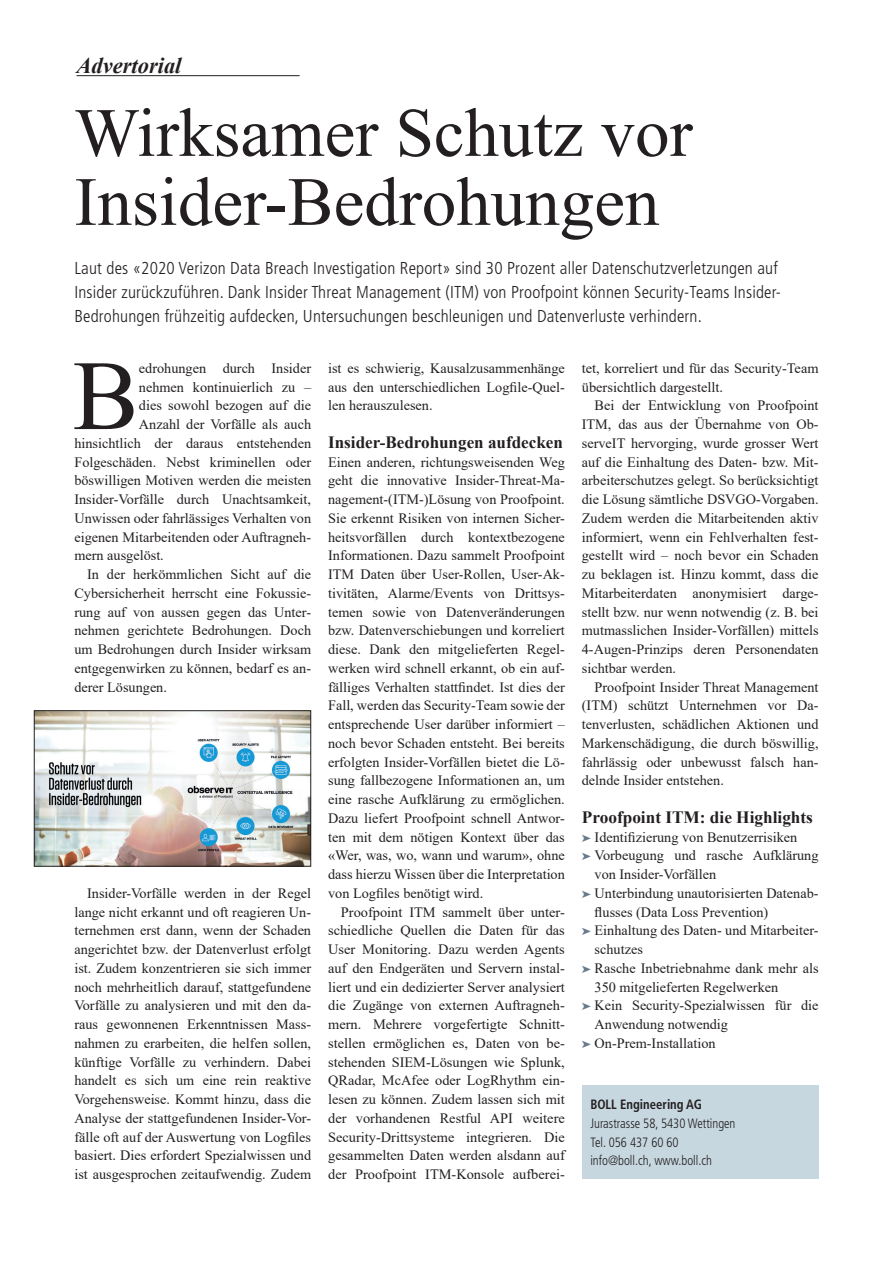
<style>
.page{position:relative;width:893px;height:1263px;background:#fff}
.page>*{position:absolute;margin:0;border:0;box-sizing:border-box;transform-origin:0 0}
.t1{font:99.15px "Times New Roman";color:#231f20}
.t2{font:69px/69px "Times New Roman";color:#231f20}
.t3{font:italic 700 22.5px "Times New Roman";color:#231f20}
.t4{font:300 condensed 17.25px/24px "Frutiger LT Std";letter-spacing:.01em;color:#231f20}
.t5{font:700 17.25px "Times New Roman";color:#231f20}
.t6{font:14.25px/18.8px "Times New Roman";color:#231f20;text-align:justify}
.t7{font:300 condensed 13.5px/18.8px "Frutiger LT Std";color:#231f20;scale:.94 1}
.t8{font:700 condensed 13.5px "Frutiger LT Std";color:#231f20;scale:.94 1}
.s1{color:#667a8c}
</style>
<div class="page">
<hr style="left:77px;top:75px;width:223px;height:1px;background:#231f20">
<div style="left:582px;top:1085px;width:237px;height:94px;background:#c7d7e0"></div>
<img style="left:36px;top:712px;width:273px;height:153px">
<div style="left:34px;top:710px;width:277px;height:157px;border:1px solid #231f20"></div>
<h3 class="t3" style="left:77px;top:50px;width:107px">Advertorial</h3>
<h2 class="t2" style="left:74px;top:96px;width:620px">Wirksamer Schutz vor<br>Insider-Bedrohungen</h2>
<p class="t4" style="left:74px;top:257px;width:708px">Laut des «2020 Verizon Data Breach Investigation Report» sind 30 Prozent aller Datenschutzverletzungen auf<br>Insider zurückzuführen. Dank Insider Threat Management (ITM) von Proofpoint können Security-Teams Insider-<br>Bedrohungen frühzeitig aufdecken, Untersuchungen beschleunigen und Datenverluste verhindern.</p>
<h1 class="t1" style="left:73px;top:326px;width:68px">B</h1>
<p class="t6" style="left:139px;top:358px;width:174px">edrohungen durch Insider</p>
<p class="t6" style="left:139px;top:377px;width:174px">nehmen kontinuierlich zu –</p>
<p class="t6" style="left:139px;top:396px;width:174px">dies sowohl bezogen auf die</p>
<p class="t6" style="left:139px;top:414px;width:174px">Anzahl der Vorfälle als auch</p>
<p class="t6" style="left:74px;top:433px;width:238px">hinsichtlich der daraus entstehenden</p>
<p class="t6" style="left:74px;top:452px;width:238px">Folgeschäden. Nebst kriminellen oder</p>
<p class="t6" style="left:74px;top:471px;width:238px">böswilligen Motiven werden die meisten</p>
<p class="t6" style="left:74px;top:489px;width:238px">Insider-Vorfälle durch Unachtsamkeit,</p>
<p class="t6" style="left:74px;top:508px;width:238px">Unwissen oder fahrlässiges Verhalten von</p>
<p class="t6" style="left:74px;top:527px;width:238px">eigenen Mitarbeitenden oder Auftragneh-</p>
<p class="t6" style="left:74px;top:546px;width:91px">mern ausgelöst.</p>
<p class="t6" style="left:87px;top:564px;width:225px">In der herkömmlichen Sicht auf die</p>
<p class="t6" style="left:74px;top:583px;width:238px">Cybersicherheit herrscht eine Fokussie-</p>
<p class="t6" style="left:74px;top:602px;width:238px">rung auf von aussen gegen das Unter-</p>
<p class="t6" style="left:74px;top:621px;width:238px">nehmen gerichtete Bedrohungen. Doch</p>
<p class="t6" style="left:74px;top:639px;width:238px">um Bedrohungen durch Insider wirksam</p>
<p class="t6" style="left:74px;top:658px;width:238px">entgegenwirken zu können, bedarf es an-</p>
<p class="t6" style="left:74px;top:677px;width:94px">derer Lösungen.</p>
<p class="t6" style="left:74px;top:883px;width:238px;text-indent:13px">Insider-Vorfälle werden in der Regel lange nicht erkannt und oft reagieren Un&shy;ternehmen erst dann, wenn der Schaden angerichtet bzw. der Datenverlust erfolgt ist. Zudem konzentrieren sie sich immer noch mehrheitlich darauf, stattgefundene Vorfälle zu analysieren und mit den da&shy;raus gewonnenen Erkenntnissen Mass&shy;nahmen zu erarbeiten, die helfen sollen, künftige Vorfälle zu verhindern. Dabei handelt es sich um eine rein reaktive Vorgehensweise. Kommt hinzu, dass die Analyse der stattgefundenen Insider-Vor&shy;fälle oft auf der Auswertung von Logfiles basiert. Dies erfordert Spezialwissen und ist ausgesprochen zeitaufwendig. Zudem</p>
<p class="t6" style="left:328px;top:358px;width:238px">ist es schwierig, Kausalzusammenhänge aus den unterschiedlichen Logfile-Quel&shy;len herauszulesen.</p>
<p class="t5" style="left:328px;top:430px;width:236px">Insider-Bedrohungen aufdecken</p>
<p class="t6" style="left:328px;top:452px;width:238px">Einen anderen, richtungsweisenden Weg geht die innovative Insider-Threat-Ma&shy;nagement-(ITM-)Lösung von Proofpoint.<br>Sie erkennt Risiken von internen Sicher&shy;heitsvorfällen durch kontextbezogene Informationen. Dazu sammelt Proofpoint ITM Daten über User-Rollen, User-Ak&shy;tivitäten, Alarme/Events von Drittsys&shy;temen sowie von Datenveränderungen bzw. Datenverschiebungen und korreliert diese. Dank den mitgelieferten Regel&shy;werken wird schnell erkannt, ob ein auf&shy;fälliges Verhalten stattfindet. Ist dies der Fall, werden das Security-Team sowie der entsprechende User darüber informiert – noch bevor Schaden entsteht. Bei bereits erfolgten Insider-Vorfällen bietet die Lö&shy;sung fallbezogene Informationen an, um eine rasche Aufklärung zu ermöglichen.<br>Dazu liefert Proofpoint schnell Antwor&shy;ten mit dem nötigen Kontext über das «Wer, was, wo, wann und warum», ohne dass hierzu Wissen über die Interpretation von Logfiles benötigt wird.</p>
<p class="t6" style="left:328px;top:902px;width:238px;text-indent:13px">Proofpoint ITM sammelt über unter&shy;schiedliche Quellen die Daten für das User Monitoring. Dazu werden Agents auf den Endgeräten und Servern instal&shy;liert und ein dedizierter Server analysiert die Zugänge von externen Auftragneh&shy;mern. Mehrere vorgefertigte Schnitt&shy;stellen ermöglichen es, Daten von be&shy;stehenden SIEM-Lösungen wie Splunk, QRadar, McAfee oder LogRhythm ein&shy;lesen zu können. Zudem lassen sich mit der vorhandenen Restful API weitere Security-Drittsysteme integrieren. Die gesammelten Daten werden alsdann auf der Proofpoint ITM-Konsole aufberei-</p>
<p class="t6" style="left:582px;top:358px;width:238px">tet, korreliert und für das Security-Team übersichtlich dargestellt.</p>
<p class="t6" style="left:582px;top:396px;width:238px;text-indent:13px">Bei der Entwicklung von Proofpoint ITM, das aus der Übernahme von Ob&shy;serveIT hervorging, wurde grosser Wert auf die Einhaltung des Daten- bzw. Mit&shy;arbeiterschutzes gelegt. So berücksichtigt die Lösung sämtliche DSVGO-Vorgaben.<br>Zudem werden die Mitarbeitenden aktiv informiert, wenn ein Fehlverhalten fest&shy;gestellt wird – noch bevor ein Schaden zu beklagen ist. Hinzu kommt, dass die Mitarbeiterdaten anonymisiert darge&shy;stellt bzw. nur wenn notwendig (z. B. bei mutmasslichen Insider-Vorfällen) mittels 4-Augen-Prinzips deren Personendaten sichtbar werden.</p>
<p class="t6" style="left:582px;top:677px;width:238px;text-indent:13px">Proofpoint Insider Threat Management (ITM) schützt Unternehmen vor Da&shy;tenverlusten, schädlichen Aktionen und Markenschädigung, die durch böswillig, fahrlässig oder unbewusst falsch han&shy;delnde Insider entstehen.</p>
<p class="t5" style="left:582px;top:805px;width:233px">Proofpoint ITM: die Highlights</p>
<p class="t6" style="left:582px;top:827px;width:217px"><span class="s1">➤</span> Identifizierung von Benutzerrisiken</p>
<p class="t6" style="left:582px;top:846px;width:238px"><span class="s1">➤</span> Vorbeugung und rasche Aufklärung</p>
<p class="t6" style="left:595px;top:864px;width:123px">von Insider-Vorfällen</p>
<p class="t6" style="left:582px;top:883px;width:238px"><span class="s1">➤</span> Unterbindung unautorisierten Datenab-</p>
<p class="t6" style="left:595px;top:902px;width:175px">flusses (Data Loss Prevention)</p>
<p class="t6" style="left:582px;top:921px;width:238px"><span class="s1">➤</span> Einhaltung des Daten- und Mitarbeiter-</p>
<p class="t6" style="left:595px;top:939px;width:50px">schutzes</p>
<p class="t6" style="left:582px;top:958px;width:238px"><span class="s1">➤</span> Rasche Inbetriebnahme dank mehr als</p>
<p class="t6" style="left:595px;top:977px;width:185px">350 mitgelieferten Regelwerken</p>
<p class="t6" style="left:582px;top:996px;width:238px"><span class="s1">➤</span> Kein Security-Spezialwissen für die</p>
<p class="t6" style="left:595px;top:1014px;width:135px">Anwendung notwendig</p>
<p class="t6" style="left:582px;top:1033px;width:135px"><span class="s1">➤</span> On-Prem-Installation</p>
<p class="t8" style="left:590px;top:1096px;width:120px">BOLL Engineering AG</p>
<p class="t7" style="left:590px;top:1114px;width:156px">Jurastrasse 58, 5430 Wettingen<br>Tel. 056 437 60 60 info@boll.ch, www.boll.ch</p>
</div>
